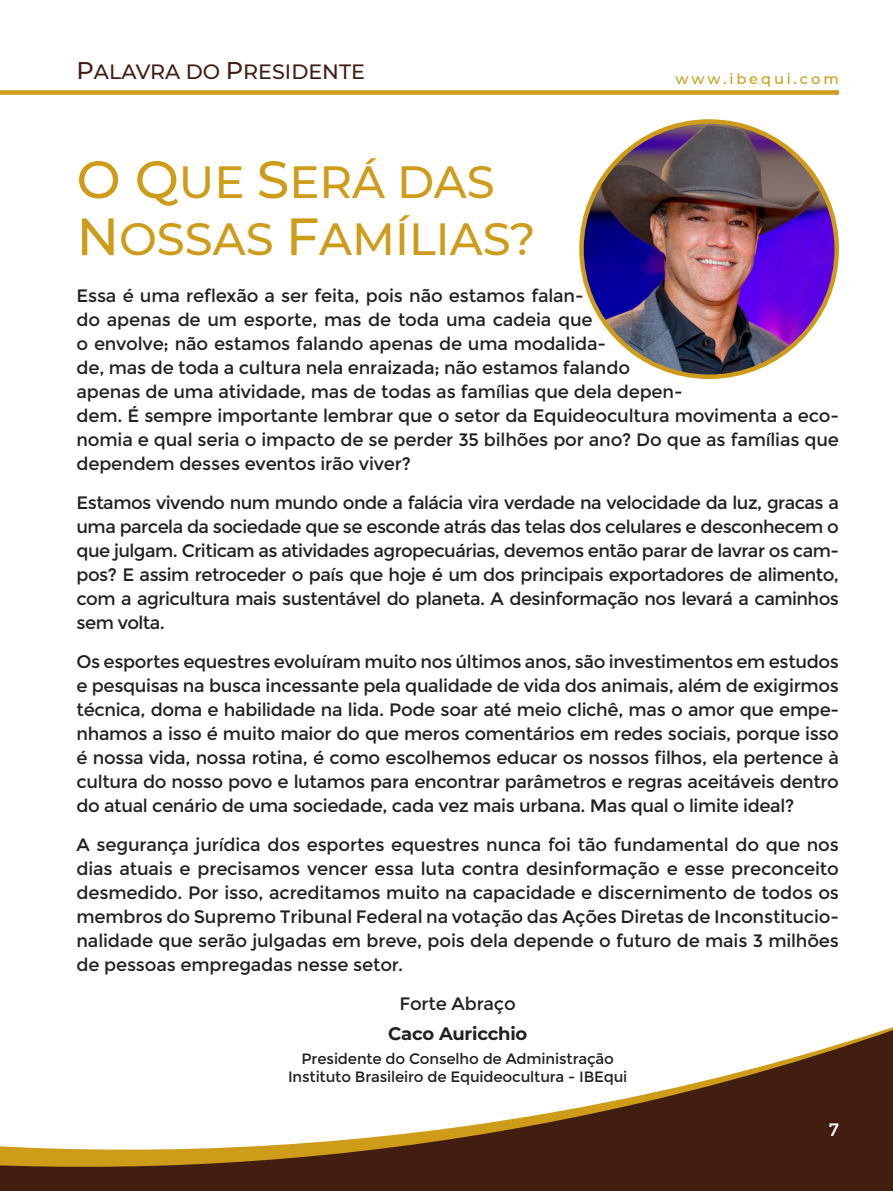
<style>
.page{position:relative;width:893px;height:1191px;background:#fff}
.page>*{position:absolute;margin:0;border:0;box-sizing:border-box;transform-origin:0 0}
.t1{font:500 45px "Montserrat";color:#ce9c19}
.t2{font:500 20.7px "Montserrat";color:#421e10}
.t3{font:18px/24px "Montserrat";letter-spacing:-.01em;color:#231f20;text-align:justify}
.t4{font:700 18px "Montserrat";letter-spacing:-.015em;color:#231f20}
.t5{font:18px "Montserrat";color:#fff}
.t6{font:15px "Montserrat";letter-spacing:-.01em;color:#231f20}
.t7{font:500 14.7px "Montserrat";letter-spacing:.2em;color:#ce9c19}
.s1{font-size:24.15px}
.s2{font-size:52.5px}
</style>
<div class="page">
<svg style="left:0;top:1027px;width:893px;height:164px"></svg>
<div style="left:0;top:90px;width:839px;height:5px;background:#ce9c19"></div>
<img style="left:581px;top:121px;width:256px;height:256px;border-radius:128px">
<p class="t2" style="left:77px;top:57px;width:290px"><span class="s1">P</span>ALAVRA DO <span class="s1">P</span>RESIDENTE</p>
<p class="t7" style="left:676px;top:69px;width:165px">www.ibequi.com</p>
<p class="t1" style="left:77px;top:151px;width:420px"><span class="s2">O Q</span>UE <span class="s2">S</span>ERÁ DAS</p>
<p class="t1" style="left:77px;top:208px;width:460px"><span class="s2">N</span>OSSAS <span class="s2">F</span>AMÍLIAS?</p>
<p class="t3" style="left:77px;top:284px;width:764px;text-align:left">Essa é uma reflexão a ser feita, pois não estamos falan-<br>do apenas de um esporte, mas de toda uma cadeia que<br>o envolve; não estamos falando apenas de uma modalida-<br>de, mas de toda a cultura nela enraizada; não estamos falando<br>apenas de uma atividade, mas de todas as famílias que dela depen-<br>dem. É sempre importante lembrar que o setor da Equideocultura movimenta a eco&shy;nomia e qual seria o impacto de se perder 35 bilhões por ano? Do que as famílias que dependem desses eventos irão viver?</p>
<p class="t3" style="left:77px;top:491px;width:764px">Estamos vivendo num mundo onde a falácia vira verdade na velocidade da luz, gracas a uma parcela da sociedade que se esconde atrás das telas dos celulares e desconhecem o que julgam. Criticam as atividades agropecuárias, devemos então parar de lavrar os cam&shy;pos? E assim retroceder o país que hoje é um dos principais exportadores de alimento, com a agricultura mais sustentável do planeta. A desinformação nos levará a caminhos sem volta.</p>
<p class="t3" style="left:77px;top:650px;width:764px">Os esportes equestres evoluíram muito nos últimos anos, são investimentos em estudos e pesquisas na busca incessante pela qualidade de vida dos animais, além de exigirmos técnica, doma e habilidade na lida. Pode soar até meio clichê, mas o amor que empe&shy;nhamos a isso é muito maior do que meros comentários em redes sociais, porque isso é nossa vida, nossa rotina, é como escolhemos educar os nossos filhos, ela pertence à cultura do nosso povo e lutamos para encontrar parâmetros e regras aceitáveis dentro do atual cenário de uma sociedade, cada vez mais urbana. Mas qual o limite ideal?</p>
<p class="t3" style="left:77px;top:833px;width:764px">A segurança jurídica dos esportes equestres nunca foi tão fundamental do que nos dias atuais e precisamos vencer essa luta contra desinformação e esse preconceito desmedido. Por isso, acreditamos muito na capacidade e discernimento de todos os membros do Supremo Tribunal Federal na votação das Ações Diretas de Inconstitucio&shy;nalidade que serão julgadas em breve, pois dela depende o futuro de mais 3 milhões de pessoas empregadas nesse setor.</p>
<p class="t3" style="left:400px;top:992px;width:118px">Forte Abraço</p>
<p class="t4" style="left:388px;top:1021px;width:141px">Caco Auricchio</p>
<p class="t6" style="left:302px;top:1050px;width:314px">Presidente do Conselho de Administração</p>
<p class="t6" style="left:288px;top:1068px;width:341px">Instituto Brasileiro de Equideocultura - IBEqui</p>
<p class="t5" style="left:829px;top:1119px;width:12px">7</p>
</div>
